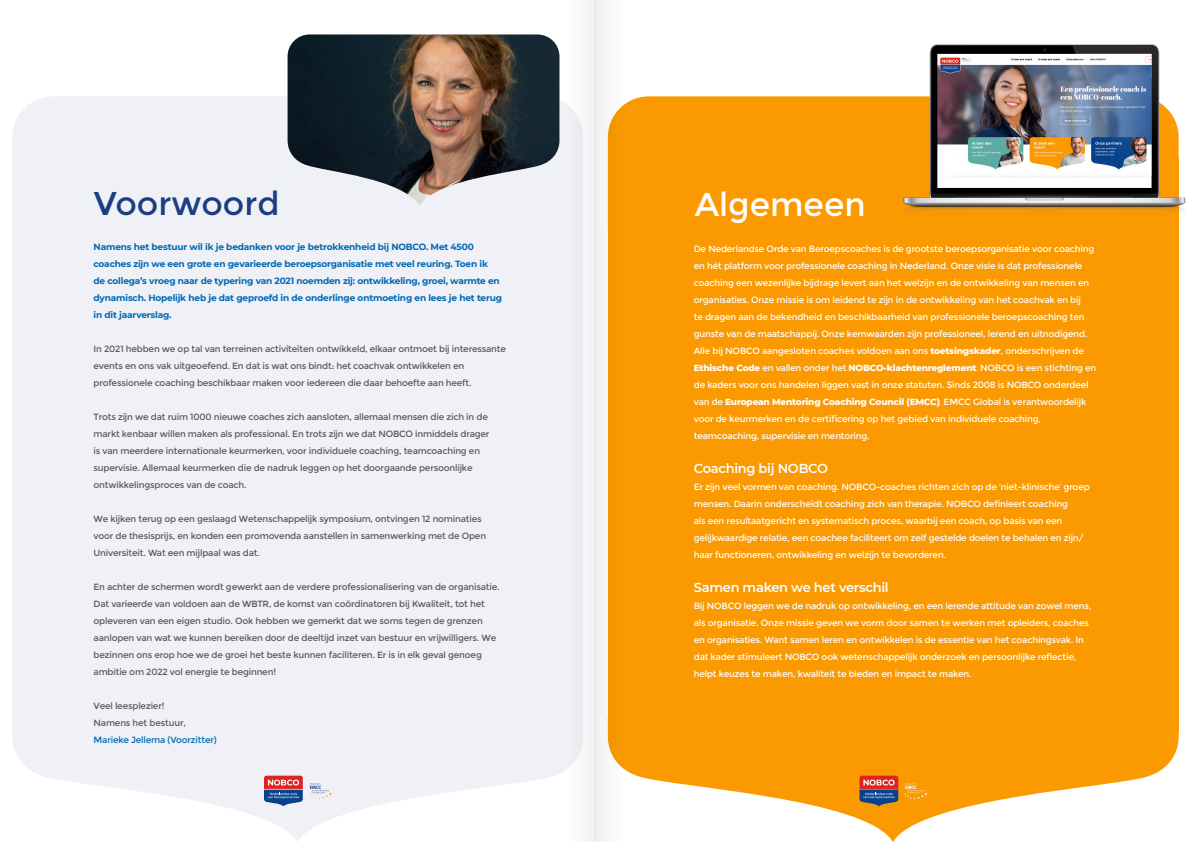
<style>
.page{position:relative;width:1191px;height:842px;background:#fff}
.page>*{position:absolute;margin:0;border:0;box-sizing:border-box;transform-origin:0 0}
.t1{font:33px "Montserrat";color:#1c3e81}
.t2{font:33px "Montserrat";color:#fff}
.t3{font:600 13px "Montserrat";letter-spacing:-.02em;color:#fff}
.t4{font:9px/17px "Montserrat";letter-spacing:-.02em;color:#fff}
.t5{font:9px/17px "Montserrat";letter-spacing:-.02em;color:#58595a}
.t6{font:700 9px/17px "Montserrat";letter-spacing:-.02em;color:#0069b4}
.t7{font:9px "Montserrat";letter-spacing:-.02em;color:#0069b4}
.s1{font-weight:800}
.s2{font-weight:300}
</style>
<div class="page">
<div style="left:12px;top:159px;width:571px;height:573px;background:#eff1f6"></div>
<div style="left:12px;top:96px;width:571px;height:173px;background:#eff1f6;border-radius:41px"></div>
<svg style="left:12px;top:732px;width:525px;height:110px;fill:#eff1f6"></svg>
<div style="left:608px;top:159px;width:570px;height:573px;background:#fa9900"></div>
<div style="left:608px;top:96px;width:570px;height:173px;background:#fa9900;border-radius:41px"></div>
<svg style="left:653px;top:732px;width:525px;height:110px;fill:#fa9900"></svg>
<svg style="left:537px;top:0;width:58px;height:842px"></svg>
<svg style="left:595px;top:0;width:58px;height:842px"></svg>
<img style="left:897px;top:44px;width:289px;height:170px">
<img style="left:287px;top:34px;width:272px;height:172px">
<svg style="left:859px;top:776px;width:39px;height:30px"></svg>
<svg style="left:905px;top:783px;width:22px;height:16px"></svg>
<svg style="left:264px;top:776px;width:39px;height:30px"></svg>
<svg style="left:309px;top:783px;width:22px;height:16px"></svg>
<h1 class="t1" style="left:94px;top:184px;width:187px">Voorwoord</h1>
<h1 class="t2" style="left:694px;top:185px;width:172px">Algemeen</h1>
<p class="t4" style="left:694px;top:240px;width:404px">De Nederlandse Orde van Beroepscoaches is de grootste beroepsorganisatie voor coaching en hét platform voor professionele coaching in Nederland. Onze visie is dat professionele coaching een wezenlijke bijdrage levert aan het welzijn en de ontwikkeling van mensen en organisaties. Onze missie is om leidend te zijn in de ontwikkeling van het coachvak en bij<br>te dragen aan de bekendheid en beschikbaarheid van professionele beroepscoaching ten gunste van de maatschappij. Onze kernwaarden zijn professioneel, lerend en uitnodigend.<br>Alle bij NOBCO aangesloten coaches voldoen aan ons <span class="s1">toetsingskader</span>, onderschrijven de <span class="s1">Ethische Code</span> en vallen onder het <span class="s1">NOBCO-klachtenreglement</span><span class="s2">.</span> NOBCO is een stichting en de kaders voor ons handelen liggen vast in onze statuten. Sinds 2008 is NOBCO onderdeel van de <span class="s1">European Mentoring Coaching Council (EMCC)</span><span class="s2">.</span> EMCC Global is verantwoordelijk voor de keurmerken en de certificering op het gebied van individuele coaching, teamcoaching, supervisie en mentoring.</p>
<h2 class="t3" style="left:694px;top:459px;width:136px">Coaching bij NOBCO</h2>
<p class="t4" style="left:694px;top:478px;width:397px">Er zijn veel vormen van coaching. NOBCO-coaches richten zich op de ‘niet-klinische’ groep mensen. Daarin onderscheidt coaching zich van therapie. NOBCO definieert coaching<br>als een resultaatgericht en systematisch proces, waarbij een coach, op basis van een gelijkwaardige relatie, een coachee faciliteert om zelf gestelde doelen te behalen en zijn/ haar functioneren, ontwikkeling en welzijn te bevorderen.</p>
<h2 class="t3" style="left:694px;top:578px;width:196px">Samen maken we het verschil</h2>
<p class="t4" style="left:694px;top:597px;width:399px">Bij NOBCO leggen we de nadruk op ontwikkeling, en een lerende attitude van zowel mens, als organisatie. Onze missie geven we vorm door samen te werken met opleiders, coaches en organisaties. Want samen leren en ontwikkelen is de essentie van het coachingsvak. In dat kader stimuleert NOBCO ook wetenschappelijk onderzoek en persoonlijke reflectie, helpt keuzes te maken, kwaliteit te bieden en impact te maken.</p>
<p class="t6" style="left:94px;top:238px;width:410px">Namens het bestuur wil ik je bedanken voor je betrokkenheid bij NOBCO. Met 4500 coaches zijn we een grote en gevarieerde beroepsorganisatie met veel reuring. Toen ik<br>de collega’s vroeg naar de typering van 2021 noemden zij: ontwikkeling, groei, warmte en dynamisch. Hopelijk heb je dat geproefd in de onderlinge ontmoeting en lees je het terug in dit jaarverslag.</p>
<p class="t5" style="left:94px;top:340px;width:414px">In 2021 hebben we op tal van terreinen activiteiten ontwikkeld, elkaar ontmoet bij interessante events en ons vak uitgeoefend. En dat is wat ons bindt: het coachvak ontwikkelen en professionele coaching beschikbaar maken voor iedereen die daar behoefte aan heeft.</p>
<p class="t5" style="left:94px;top:408px;width:397px">Trots zijn we dat ruim 1000 nieuwe coaches zich aansloten, allemaal mensen die zich in de markt kenbaar willen maken als professional. En trots zijn we dat NOBCO inmiddels drager is van meerdere internationale keurmerken, voor individuele coaching, teamcoaching en supervisie. Allemaal keurmerken die de nadruk leggen op het doorgaande persoonlijke ontwikkelingsproces van de coach.</p>
<p class="t5" style="left:94px;top:510px;width:394px">We kijken terug op een geslaagd Wetenschappelijk symposium, ontvingen 12 nominaties voor de thesisprijs, en konden een promovenda aanstellen in samenwerking met de Open<br>Universiteit. Wat een mijlpaal was dat.</p>
<p class="t5" style="left:94px;top:578px;width:407px">En achter de schermen wordt gewerkt aan de verdere professionalisering van de organisatie.<br>Dat varieerde van voldoen aan de WBTR, de komst van coördinatoren bij Kwaliteit, tot het opleveren van een eigen studio. Ook hebben we gemerkt dat we soms tegen de grenzen aanlopen van wat we kunnen bereiken door de deeltijd inzet van bestuur en vrijwilligers. We bezinnen ons erop hoe we de groei het beste kunnen faciliteren. Er is in elk geval genoeg ambitie om 2022 vol energie te beginnen!</p>
<p class="t5" style="left:94px;top:697px;width:94px">Veel leesplezier!<br>Namens het bestuur,</p>
<p class="t7" style="left:94px;top:734px;width:125px">Marieke Jellema (Voorzitter)</p>
</div>
